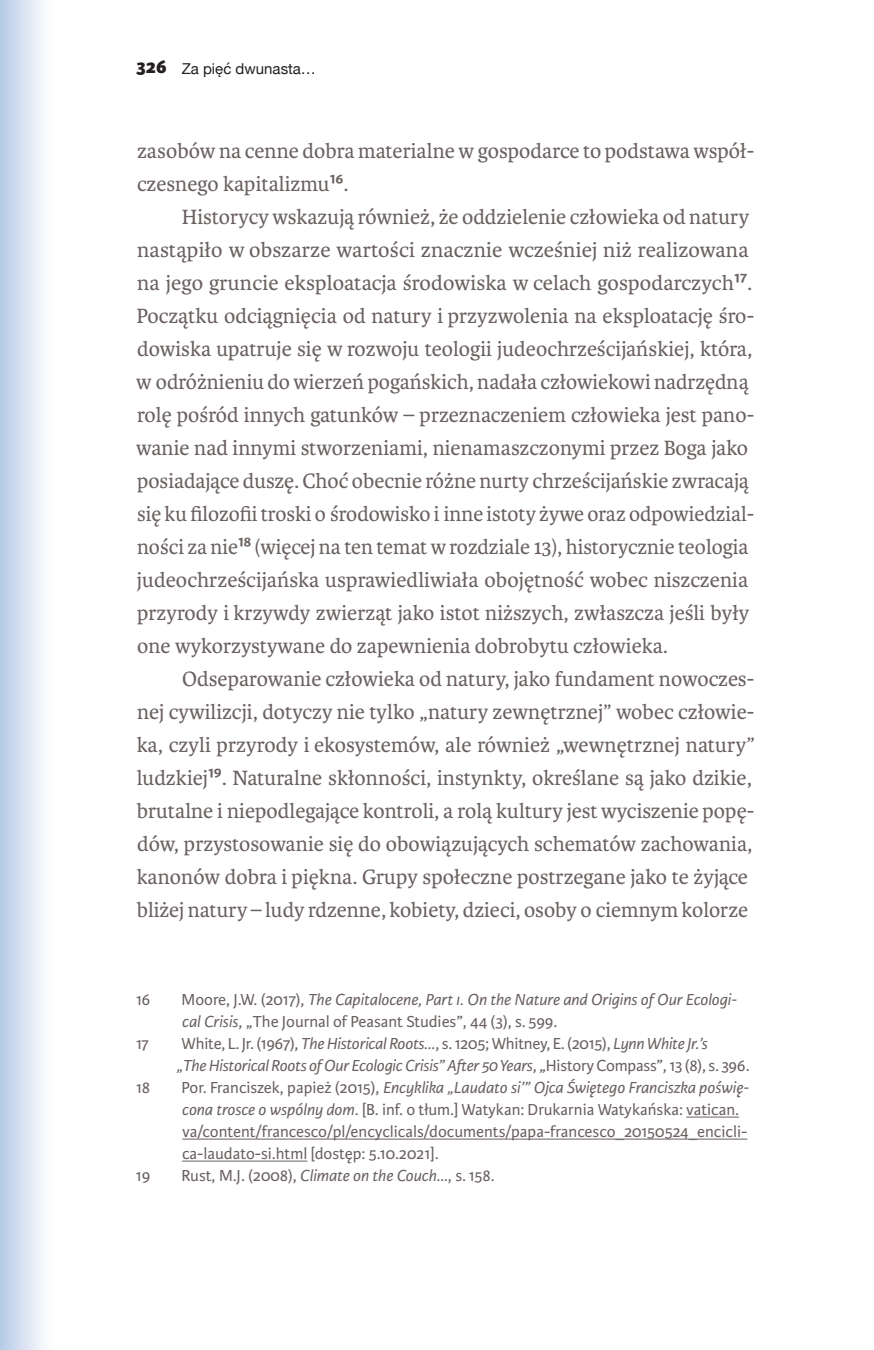
<style>
.page{position:relative;width:874px;height:1350px;background:#fff}
.page>*{position:absolute;margin:0;border:0;box-sizing:border-box;transform-origin:0 0}
.t1{font:22px/33px "Karmina";color:#6a6160}
.t2{font:17px/22px "Karmina Sans";color:#6a6160}
.t3{font:italic 17px/22px "Karmina Sans";letter-spacing:-.01em;color:#6a6160}
.t4{font:15px "Helvetica Neue";color:#231f20}
.s1{font-family:"Karmina Sans";font-weight:800;font-size:20px}
.s2{font-family:"Karmina Sans";font-weight:600}
.s3{font-style:normal}
.s4{font-style:italic}
</style>
<div class="page">
<div style="left:0;top:0;width:52px;height:1349px;background:linear-gradient(to right,#b7cbe6,#fffeff)"></div>
<hr style="left:686px;top:1116px;width:52px;height:1px;background:#6a6160">
<hr style="left:182px;top:1138px;width:565px;height:1px;background:#6a6160">
<hr style="left:182px;top:1160px;width:125px;height:1px;background:#6a6160">
<p class="t4" style="left:136px;top:58px;width:181px"><span class="s1">326</span> Za pięć dwunasta…</p>
<p class="t1" style="left:137px;top:134px;width:618px">zasobów na cenne dobra materialne w gospodarce to podstawa współ&shy;czesnego kapitalizmu<span class="s2">16</span>.</p>
<p class="t1" style="left:136px;top:200px;width:619px;text-indent:46px">Historycy wskazują również, że oddzielenie człowieka od natury nastąpiło w obszarze wartości znacznie wcześniej niż realizowana na jego gruncie eksploatacja środowiska w celach gospodarczych<span class="s2">17</span>.<br>Początku odciągnięcia od natury i przyzwolenia na eksploatację śro&shy;dowiska upatruje się w rozwoju teologii judeochrześcijańskiej, która, w odróżnieniu do wierzeń pogańskich, nadała człowiekowi nadrzędną rolę pośród innych gatunków – przeznaczeniem człowieka jest pano&shy;wanie nad innymi stworzeniami, nienamaszczonymi przez Boga jako posiadające duszę. Choć obecnie różne nurty chrześcijańskie zwracają się ku filozofii troski o środowisko i inne istoty żywe oraz odpowiedzial&shy;ności za nie<span class="s2">18</span> (więcej na ten temat w rozdziale 13), historycznie teologia judeochrześcijańska usprawiedliwiała obojętność wobec niszczenia przyrody i krzywdy zwierząt jako istot niższych, zwłaszcza jeśli były one wykorzystywane do zapewnienia dobrobytu człowieka.</p>
<p class="t1" style="left:137px;top:662px;width:619px;text-indent:45px">Odseparowanie człowieka od natury, jako fundament nowoczes&shy;nej cywilizcji, dotyczy nie tylko „natury zewnętrznej” wobec człowie&shy;ka, czyli przyrody i ekosystemów, ale również „wewnętrznej natury” ludzkiej<span class="s2">19</span>. Naturalne skłonności, instynkty, określane są jako dzikie, brutalne i niepodlegające kontroli, a rolą kultury jest wyciszenie popę&shy;dów, przystosowanie się do obowiązujących schematów zachowania, kanonów dobra i piękna. Grupy społeczne postrzegane jako te żyjące bliżej natury – ludy rdzenne, kobiety, dzieci, osoby o ciemnym kolorze</p>
<p class="t2" style="left:136px;top:989px;width:16px">16</p>
<p class="t3" style="left:181px;top:989px;width:556px"><span class="s3">Moore, J.W. (2017),</span> The Capitalocene, Part I. On the Nature and Origins of Our Ecologi&shy;cal Crisis<span class="s3">, „The Journal of Peasant Studies”, 44 (3), s. 599.</span></p>
<p class="t2" style="left:136px;top:1033px;width:14px">17</p>
<p class="t3" style="left:177px;top:1033px;width:574px"><span class="s3">White, L. Jr. (1967),</span> The Historical Roots…<span class="s3">, s. 1205; Whitney, E. (2015),</span> Lynn White Jr.’s „TheHistorical Roots of Our Ecologic Crisis” After 50Years<span class="s3">, „History Compass”, 13 (8), s. 396.</span></p>
<p class="t2" style="left:136px;top:1077px;width:16px">18</p>
<p class="t2" style="left:181px;top:1077px;width:568px">Por. Franciszek, papież (2015), <span class="s4">Encyklika „Laudato si’” Ojca Świętego Franciszka poświę&shy;cona trosce o wspólny dom</span>. [B. inf. o tłum.] Watykan: Drukarnia Watykańska: vatican. va/content/francesco/pl/encyclicals/documents/papa-francesco_20150524_encicli&shy;ca-laudato-si.html [dostęp: 5.10.2021].</p>
<p class="t2" style="left:136px;top:1165px;width:16px">19</p>
<p class="t2" style="left:181px;top:1165px;width:314px">Rust, M.J. (2008), <span class="s4">Climate on the Couch…</span>, s. 158.</p>
</div>
